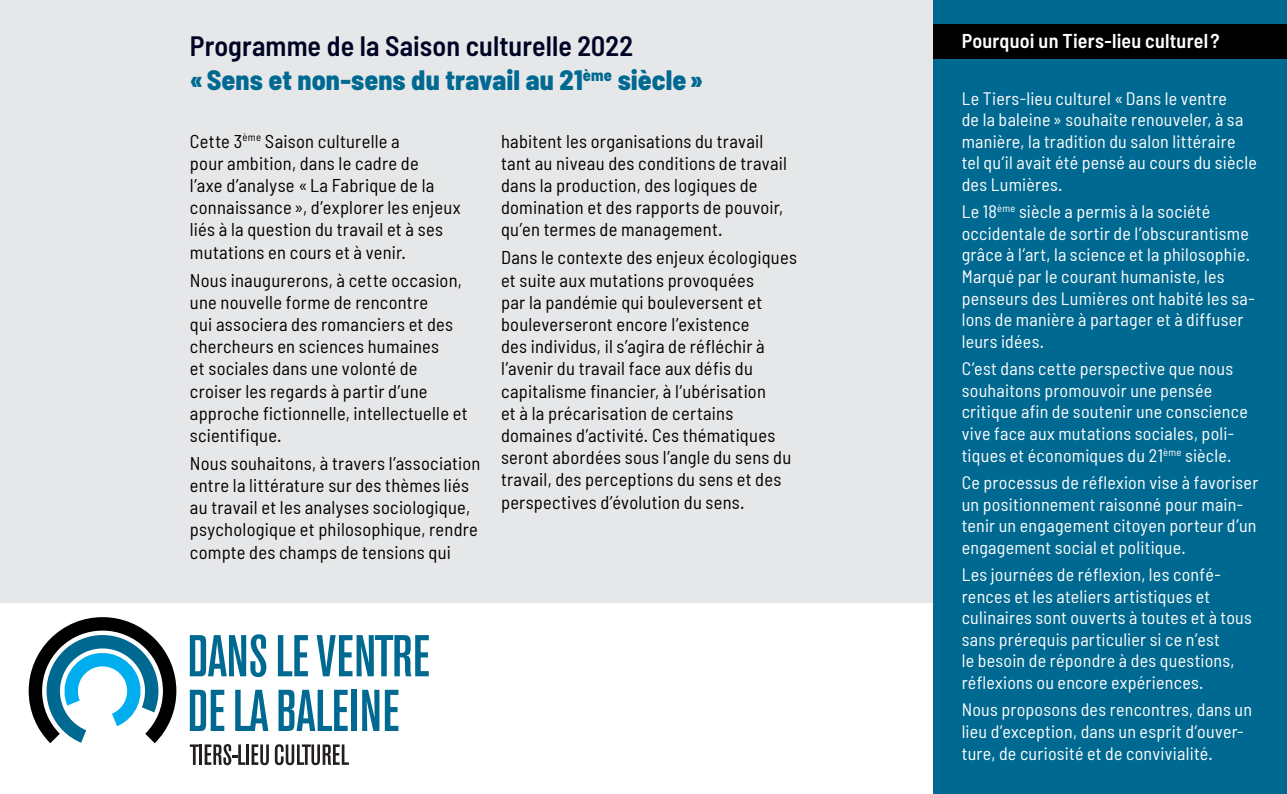
<style>
.page{position:relative;width:1287px;height:794px;background:#fff}
.page>*{position:absolute;margin:0;border:0;box-sizing:border-box;transform-origin:0 0}
.t1{font:800 semi-condensed 28px/33.6px "Barlow";letter-spacing:.005em;color:#006991}
.t2{font:600 semi-condensed 20px "Barlow";letter-spacing:.01em;color:#fff}
.t3{font:semi-condensed 18.4px/22.2px "Barlow";letter-spacing:.015em;color:#000}
.t4{font:semi-condensed 18px/21.6px "Barlow";letter-spacing:.015em;color:#fff}
.s1{font-weight:600;color:#000424}
</style>
<div class="page">
<div style="left:0;top:0;width:947px;height:603px;background:#e6e7e9"></div>
<svg style="left:29px;top:617px;width:147px;height:126px"></svg>
<svg style="left:190px;top:634px;width:76px;height:43px"></svg>
<svg style="left:278px;top:635px;width:30px;height:41px"></svg>
<svg style="left:317px;top:635px;width:112px;height:41px"></svg>
<svg style="left:190px;top:690px;width:34px;height:41px"></svg>
<svg style="left:279px;top:690px;width:69px;height:41px"></svg>
<div style="left:352px;top:690px;width:5px;height:41px;background:#006991"></div>
<svg style="left:362px;top:690px;width:17px;height:41px"></svg>
<svg style="left:385px;top:690px;width:13px;height:41px"></svg>
<svg style="left:190px;top:744px;width:9px;height:21px"></svg>
<hr style="left:199px;top:744px;width:3px;height:21px;background:#231f20">
<svg style="left:205px;top:744px;width:40px;height:21px"></svg>
<hr style="left:246px;top:744px;width:3px;height:21px;background:#231f20">
<svg style="left:252px;top:744px;width:17px;height:21px"></svg>
<svg style="left:275px;top:744px;width:74px;height:21px"></svg>
<svg style="left:235px;top:690px;width:33px;height:41px"></svg>
<div style="left:933px;top:0;width:354px;height:794px;background:#006991"></div>
<div style="left:933px;top:24px;width:354px;height:34px;background:#000"></div>
<p class="t1" style="left:190px;top:29px;width:515px"><span class="s1">Programme de la Saison culturelle 2022 </span>«Sens et non-sens du travail au 21<sup>ème</sup> siècle »</p>
<p class="t3" style="left:190px;top:129px;width:272px">Cette 3<sup>ème</sup> Saison culturelle a<br>pour ambition, dans le cadre de<br>l’axe d’analyse «La Fabrique de la connaissance», d’explorer les enjeux liés à la question du travail et à ses mutations en cours et à venir.</p>
<p class="t3" style="left:190px;top:268px;width:279px">Nous inaugurerons, à cette occasion, une nouvelle forme de rencontre<br>qui associera des romanciers et des chercheurs en sciences humaines<br>et sociales dans une volonté de croiser les regards à partir d’une approche fictionnelle, intellectuelle et scientifique.</p>
<p class="t3" style="left:190px;top:451px;width:292px">Nous souhaitons, à travers l’association entre la littérature sur des thèmes liés au travail et les analyses sociologique, psychologique et philosophique, rendre compte des champs de tensions qui</p>
<p class="t3" style="left:501px;top:129px;width:287px">habitent les organisations du travail tant au niveau des conditions de travail dans la production, des logiques de domination et des rapports de pouvoir, qu’en termes de management.</p>
<p class="t3" style="left:501px;top:246px;width:297px">Dans le contexte des enjeux écologiques et suite aux mutations provoquées<br>par la pandémie qui bouleversent et bouleverseront encore l’existence<br>des individus, il s’agira de réfléchir à l’avenir du travail face aux défis du capitalisme financier, à l’ubérisation<br>et à la précarisation de certains domaines d’activité. Ces thématiques seront abordées sous l’angle du sens du travail, des perceptions du sens et des perspectives d’évolution du sens.</p>
<p class="t2" style="left:962px;top:29px;width:260px">Pourquoi un Tiers-lieu culturel ?</p>
<p class="t4" style="left:962px;top:87px;width:297px">Le Tiers-lieu culturel «Dans le ventre<br>de la baleine» souhaite renouveler, à sa manière, la tradition du salon littéraire tel qu’il avait été pensé au cours du siècle des Lumières.</p>
<p class="t4" style="left:962px;top:200px;width:295px">Le 18<sup>ème</sup> siècle a permis à la société occidentale de sortir de l’obscurantisme grâce à l’art, la science et la philosophie.<br>Marqué par le courant humaniste, les penseurs des Lumières ont habité les sa&shy;lons de manière à partager et à diffuser leurs idées.</p>
<p class="t4" style="left:962px;top:357px;width:288px">C’est dans cette perspective que nous souhaitons promouvoir une pensée critique afin de soutenir une conscience vive face aux mutations sociales, poli&shy;tiques et économiques du 21<sup>ème</sup> siècle.</p>
<p class="t4" style="left:962px;top:471px;width:298px">Ce processus de réflexion vise à favoriser un positionnement raisonné pour main&shy;tenir un engagement citoyen porteur d’un engagement social et politique.</p>
<p class="t4" style="left:962px;top:563px;width:292px">Les journées de réflexion, les confé&shy;rences et les ateliers artistiques et culinaires sont ouverts à toutes et à tous sans prérequis particulier si ce n’est<br>le besoin de répondre à des questions, réflexions ou encore expériences.</p>
<p class="t4" style="left:962px;top:698px;width:292px">Nous proposons des rencontres, dans un lieu d’exception, dans un esprit d’ouver&shy;ture, de curiosité et de convivialité.</p>
</div>
